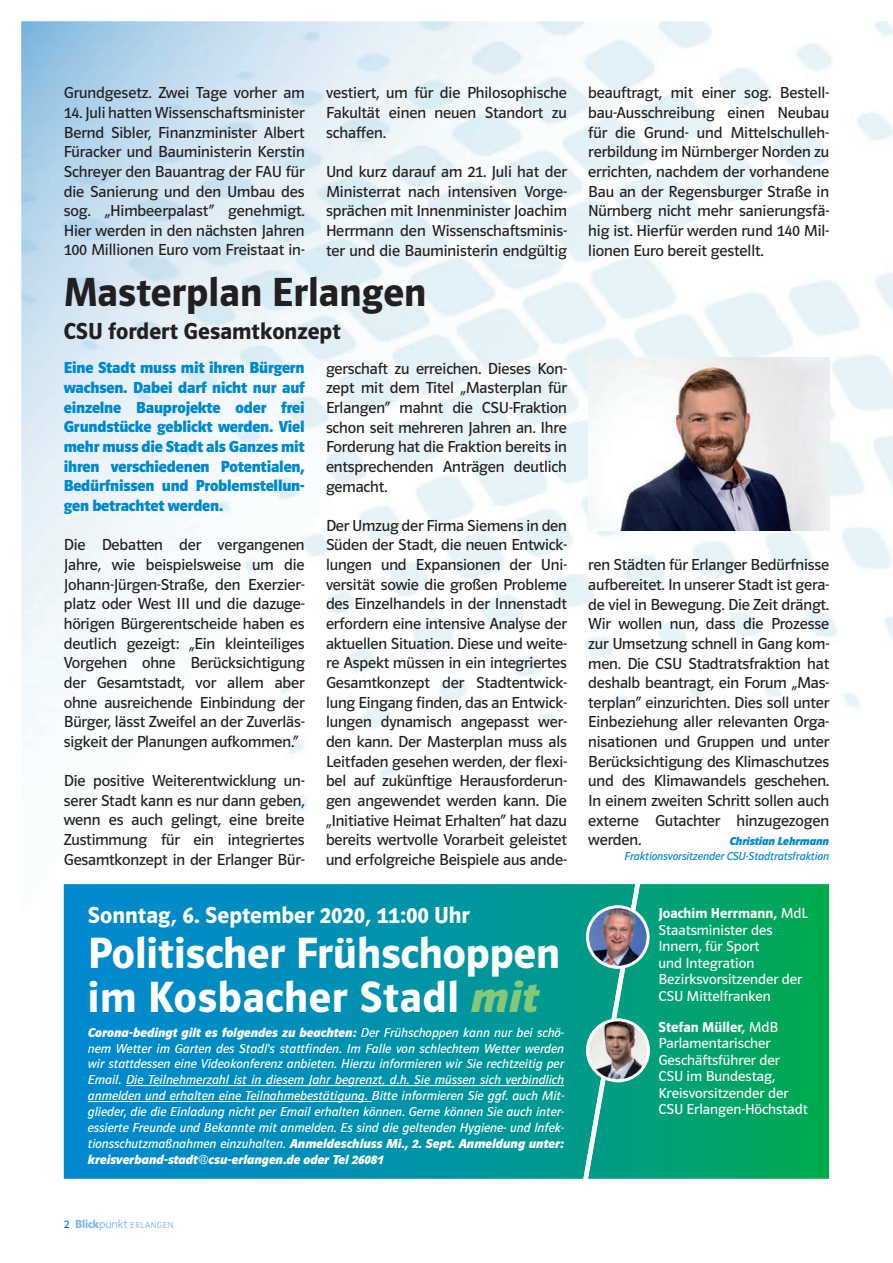
<style>
.page{position:relative;width:893px;height:1263px;background:#fff}
.page>*{position:absolute;margin:0;border:0;box-sizing:border-box;transform-origin:0 0}
.t1{font:600 45.3px/43.8px "Polo 22";color:#fff}
.t2{font:600 42px "Polo 22";color:#231f20}
.t3{font:600 24px "Polo 22";color:#fff}
.t4{font:600 24px "Polo 22";color:#231f20}
.t5{font:16.5px/19.6px "Polo 22 Buch";letter-spacing:-.01em;color:#231f20;text-align:justify}
.t6{font:700 16.5px/19.6px "Polo 22";letter-spacing:-.01em;color:#0089cf;text-align:justify}
.t7{font:15px/16.5px "Polo 22 Buch";color:#fff}
.t8{font:600 15px "Polo 22";color:#fff}
.t9{font:13.5px/15.9px "Polo 22 Buch Kursiv";color:#fff;text-align:justify}
.t10{font:italic 700 13.5px/15.9px "Polo 22";color:#fff}
.t11{font:12px "Polo 22 Buch Kursiv";letter-spacing:-.01em;color:#0089cf}
.t12{font:italic 700 12px "Polo 22";letter-spacing:-.01em;color:#0089cf}
.t13{font:9px "Polo 22 Leicht";letter-spacing:.05em;color:#77b6e4}
.s1{font-weight:700;font-style:italic;color:#85c878}
.s2{font-family:"Polo 22 Buch Kursiv";font-weight:400;font-style:normal}
.s3{font-family:"Polo 22 Buch";font-weight:400}
.s4{font-family:"Polo 22 Buch";font-size:12px;color:#0089cf}
.s5{font-family:"Polo 22";font-weight:600;font-size:12px}
.s6{font-size:12px}
</style>
<div class="page">
<img style="left:21px;top:21px;width:872px;height:1158px">
<svg style="left:64px;top:884px;width:765px;height:295px;background:#00969e"></svg>
<svg style="left:583px;top:882px;width:57px;height:297px;background:#17a58f"></svg>
<img style="left:587px;top:907px;width:61px;height:60px">
<div style="left:586px;top:905px;width:64px;height:64px;border:3px solid #fff;border-radius:50%"></div>
<img style="left:587px;top:1020px;width:61px;height:61px">
<div style="left:586px;top:1018px;width:64px;height:64px;border:3px solid #fff;border-radius:50%"></div>
<hr style="left:126px;top:1085px;width:438px;height:1px;background:#fff">
<hr style="left:88px;top:1101px;width:284px;height:1px;background:#fff">
<img style="left:588px;top:358px;width:241px;height:172px">
<p class="t5" style="left:64px;top:83px;width:242px">Grundgesetz. Zwei Tage vorher am</p>
<p class="t5" style="left:64px;top:103px;width:242px">14. Juli hatten Wissenschaftsminister Bernd Sibler, Finanzminister Albert Füracker und Bauministerin Kerstin Schreyer den Bauantrag der FAU für die Sanierung und den Umbau des sog. „Himbeerpalast“ genehmigt.<br>Hier werden in den nächsten Jahren 100 Millionen Euro vom Freistaat in-</p>
<p class="t5" style="left:326px;top:83px;width:242px">vestiert, um für die Philosophische Fakultät einen neuen Standort zu schaffen.</p>
<p class="t5" style="left:326px;top:162px;width:242px">Und kurz darauf am 21. Juli hat der Ministerrat nach intensiven Vorge&shy;sprächen mit Innenminister Joachim Herrmann den Wissenschaftsminis&shy;ter und die Bauministerin endgültig</p>
<h2 class="t2" style="left:64px;top:269px;width:364px">Masterplan Erlangen</h2>
<h3 class="t4" style="left:64px;top:318px;width:279px">CSU fordert Gesamtkonzept</h3>
<p class="t6" style="left:64px;top:358px;width:242px">Eine Stadt muss mit ihren Bürgern wachsen. Dabei darf nicht nur auf einzelne Bauprojekte oder frei Grundstücke geblickt werden. Viel mehr muss die Stadt als Ganzes mit ihren verschiedenen Potentialen, Bedürfnissen und Problemstellun&shy;gen betrachtet werden.</p>
<p class="t5" style="left:64px;top:535px;width:242px">Die Debatten der vergangenen Jahre, wie beispielsweise um die Johann-Jürgen-Straße, den Exerzier&shy;platz oder West III und die dazuge&shy;hörigen Bürgerentscheide haben es deutlich gezeigt: „Ein kleinteiliges Vorgehen ohne Berücksichtigung der Gesamtstadt, vor allem aber ohne ausreichende Einbindung der Bürger, lässt Zweifel an der Zuverläs&shy;sigkeit der Planungen aufkommen.“</p>
<p class="t5" style="left:64px;top:771px;width:242px">Die positive Weiterentwicklung un&shy;serer Stadt kann es nur dann geben, wenn es auch gelingt, eine breite Zustimmung für ein integriertes Gesamtkonzept in der Erlanger Bür-</p>
<p class="t5" style="left:326px;top:358px;width:242px">gerschaft zu erreichen. Dieses Kon&shy;zept mit dem Titel „Masterplan für Erlangen“ mahnt die CSU-Fraktion schon seit mehreren Jahren an. Ihre Forderung hat die Fraktion bereits in entsprechenden Anträgen deutlich gemacht.</p>
<p class="t5" style="left:326px;top:516px;width:242px">Der Umzug der Firma Siemens in den Süden der Stadt, die neuen Entwick&shy;lungen und Expansionen der Uni&shy;versität sowie die großen Probleme des Einzelhandels in der Innenstadt erfordern eine intensive Analyse der aktuellen Situation. Diese und weite&shy;re Aspekt müssen in ein integriertes Gesamtkonzept der Stadtentwick&shy;lung Eingang finden, das an Entwick&shy;lungen dynamisch angepasst wer&shy;den kann. Der Masterplan muss als Leitfaden gesehen werden, der flexi&shy;bel auf zukünftige Herausforderun&shy;gen angewendet werden kann. Die „Initiative Heimat Erhalten“ hat dazu bereits wertvolle Vorarbeit geleistet und erfolgreiche Beispiele aus ande-</p>
<h3 class="t3" style="left:88px;top:901px;width:384px">Sonntag, 6. September 2020, 11:00 Uhr</h3>
<h1 class="t1" style="left:88px;top:931px;width:474px">Politischer Frühschoppen im Kosbacher Stadl <span class="s1">mit</span></h1>
<p class="t10" style="left:88px;top:1024px;width:478px">Corona-bedingt gilt es folgendes zu beachten: <span class="s2">Der Frühschoppen kann nur bei schö-</span></p>
<p class="t9" style="left:88px;top:1040px;width:478px">nem Wetter im Garten des Stadl's stattfinden. Im Falle von schlechtem Wetter werden wir stattdessen eine Videokonferenz anbieten. Hierzu informieren wir Sie rechtzeitig per Email. Die Teilnehmerzahl ist in diesem Jahr begrenzt, d.h. Sie müssen sich verbindlich anmelden und erhalten eine Teilnahmebestätigung. Bitte informieren Sie ggf. auch Mit&shy;glieder, die die Einladung nicht per Email erhalten können. Gerne können Sie auch inter&shy;essierte Freunde und Bekannte mit anmelden. Es sind die geltenden Hygiene- und lnfek-</p>
<p class="t10" style="left:88px;top:1135px;width:478px"><span class="s2">tionsschutzmaßnahmen einzuhalten.</span> Anmeldeschluss Mi., 2. Sept. Anmeldung unter: kreisverband-stadt@csu-erlangen.de oder Tel 26081</p>
<p class="t5" style="left:588px;top:83px;width:242px">beauftragt, mit einer sog. Bestell&shy;bau-Ausschreibung einen Neubau für die Grund- und Mittelschulleh&shy;rerbildung im Nürnberger Norden zu errichten, nachdem der vorhandene Bau an der Regensburger Straße in Nürnberg nicht mehr sanierungsfä&shy;hig ist. Hierfür werden rund 140 Mil&shy;lionen Euro bereit gestellt.</p>
<p class="t5" style="left:588px;top:555px;width:242px">ren Städten für Erlanger Bedürfnisse aufbereitet. In unserer Stadt ist gera&shy;de viel in Bewegung. Die Zeit drängt.<br>Wir wollen nun, dass die Prozesse zur Umsetzung schnell in Gang kom&shy;men. Die CSU Stadtratsfraktion hat deshalb beantragt, ein Forum „Mas&shy;terplan“ einzurichten. Dies soll unter Einbeziehung aller relevanten Orga&shy;nisationen und Gruppen und unter Berücksichtigung des Klimaschutzes und des Klimawandels geschehen.<br>In einem zweiten Schritt sollen auch externe Gutachter hinzugezogen werden.</p>
<p class="t12" style="left:729px;top:834px;width:101px">Christian Lehrmann</p>
<p class="t11" style="left:625px;top:850px;width:206px">Fraktionsvorsitzender CSU-Stadtratsfraktion</p>
<p class="t8" style="left:658px;top:905px;width:151px">Joachim Herrmann, <span class="s3">MdL</span></p>
<p class="t7" style="left:658px;top:921px;width:145px">Staatsminister des<br>Innern, für Sport<br>und Integration<br>Bezirksvorsitzender der<br>CSU Mittelfranken</p>
<p class="t8" style="left:658px;top:1018px;width:121px">Stefan Müller, <span class="s3">MdB</span></p>
<p class="t7" style="left:658px;top:1035px;width:151px">Parlamentarischer<br>Geschäftsführer der<br>CSU im Bundestag,<br>Kreisvorsitzender der<br>CSU Erlangen-Höchstadt</p>
<p class="t13" style="left:64px;top:1220px;width:111px"><span class="s4">2</span> <span class="s5">Blick</span><span class="s6">punkt</span> ERLANGEN</p>
</div>
